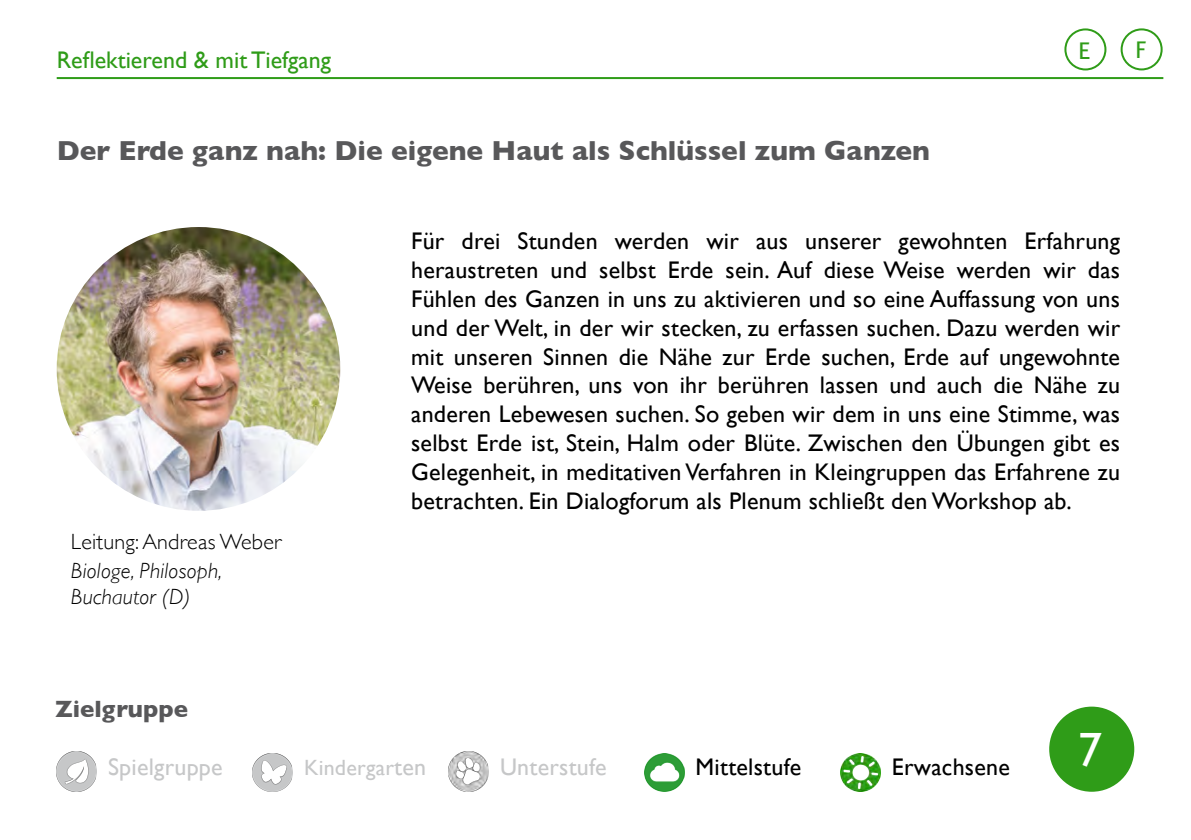
<style>
.page{position:relative;width:1191px;height:840px;background:#fff}
.page>*{position:absolute;margin:0;border:0;box-sizing:border-box;transform-origin:0 0}
.t1{font:48px "Gill Sans";color:#fff}
.t2{font:700 28px "Gill Sans";color:#58585a}
.t3{font:24px/28.8px "Gill Sans";letter-spacing:.01em;color:#000;text-align:justify}
.t4{font:24px "Gill Sans";color:#2f9c18}
.t5{font:24px "Gill Sans";letter-spacing:.01em;color:#c6c7c8}
.t6{font:700 24px "Gill Sans";color:#58585a}
.t7{font:24px "Meta Pro";color:#2f9c18}
.t8{font:italic 300 22px/26.4px "Gill Sans";letter-spacing:.01em;color:#000}
.t9{font:300 22px "Gill Sans";letter-spacing:.01em;color:#000}
.t10{font:22px "Gill Sans";letter-spacing:.01em;color:#c6c7c8}
.s1{font-size:24px}
</style>
<div class="page">
<hr style="left:57px;top:77px;width:1106px;height:2px;background:#2f9c18">
<img style="left:57px;top:227px;width:283px;height:283px;border-radius:142px">
<img style="left:448px;top:751px;width:40px;height:40px">
<img style="left:253px;top:753px;width:40px;height:38px">
<img style="left:644px;top:753px;width:40px;height:38px">
<img style="left:840px;top:753px;width:40px;height:38px">
<img style="left:57px;top:751px;width:40px;height:40px">
<div style="left:1120px;top:28px;width:42px;height:42px;border:2px solid #2f9c18;border-radius:50%"></div>
<div style="left:1064px;top:28px;width:42px;height:42px;border:2px solid #2f9c18;border-radius:50%"></div>
<div style="left:1049px;top:706px;width:85px;height:85px;background:#2f9c18;border-radius:50%"></div>
<p class="t4" style="left:57px;top:46px;width:276px">Reflektierend &amp; mit Tiefgang</p>
<p class="t2" style="left:57px;top:128px;width:874px">Der Erde ganz nah: Die eigene Haut als Schlüssel zum Ganzen</p>
<p class="t7" style="left:1078px;top:32px;width:14px">E</p>
<p class="t7" style="left:1135px;top:32px;width:12px">F</p>
<p class="t9" style="left:71px;top:524px;width:212px">Leitung: Andreas Weber</p>
<p class="t8" style="left:71px;top:557px;width:153px">Biologe, Philosoph,<br>Buchautor (D)</p>
<p class="t3" style="left:411px;top:226px;width:710px">Für drei Stunden werden wir aus unserer gewohnten Erfahrung heraustreten und selbst Erde sein. Auf diese Weise werden wir das Fühlen des Ganzen in uns zu aktivieren und so eine Auffassung von uns und der Welt, in der wir stecken, zu erfassen suchen. Dazu werden wir mit unseren Sinnen die Nähe zur Erde suchen, Erde auf ungewohnte Weise berühren, uns von ihr berühren lassen und auch die Nähe zu anderen Lebewesen suchen. So geben wir dem in uns eine Stimme, was selbst Erde ist, Stein, Halm oder Blüte. Zwischen den Übungen gibt es Gelegenheit, in meditativen Verfahren in Kleingruppen das Erfahrene zu betrachten. Ein Dialogforum als Plenum schließt den Workshop ab.</p>
<p class="t6" style="left:55px;top:689px;width:134px">Zielgruppe</p>
<p class="t5" style="left:108px;top:752px;width:116px">Spielgruppe</p>
<p class="t10" style="left:304px;top:754px;width:124px">Kindergar<span class="s1">ten</span></p>
<p class="t5" style="left:500px;top:752px;width:108px">Unterstufe</p>
<p class="t3" style="left:695px;top:752px;width:107px">Mittelstufe</p>
<p class="t3" style="left:892px;top:752px;width:119px">Erwachsene</p>
<h1 class="t1" style="left:1078px;top:720px;width:25px">7</h1>
</div>
